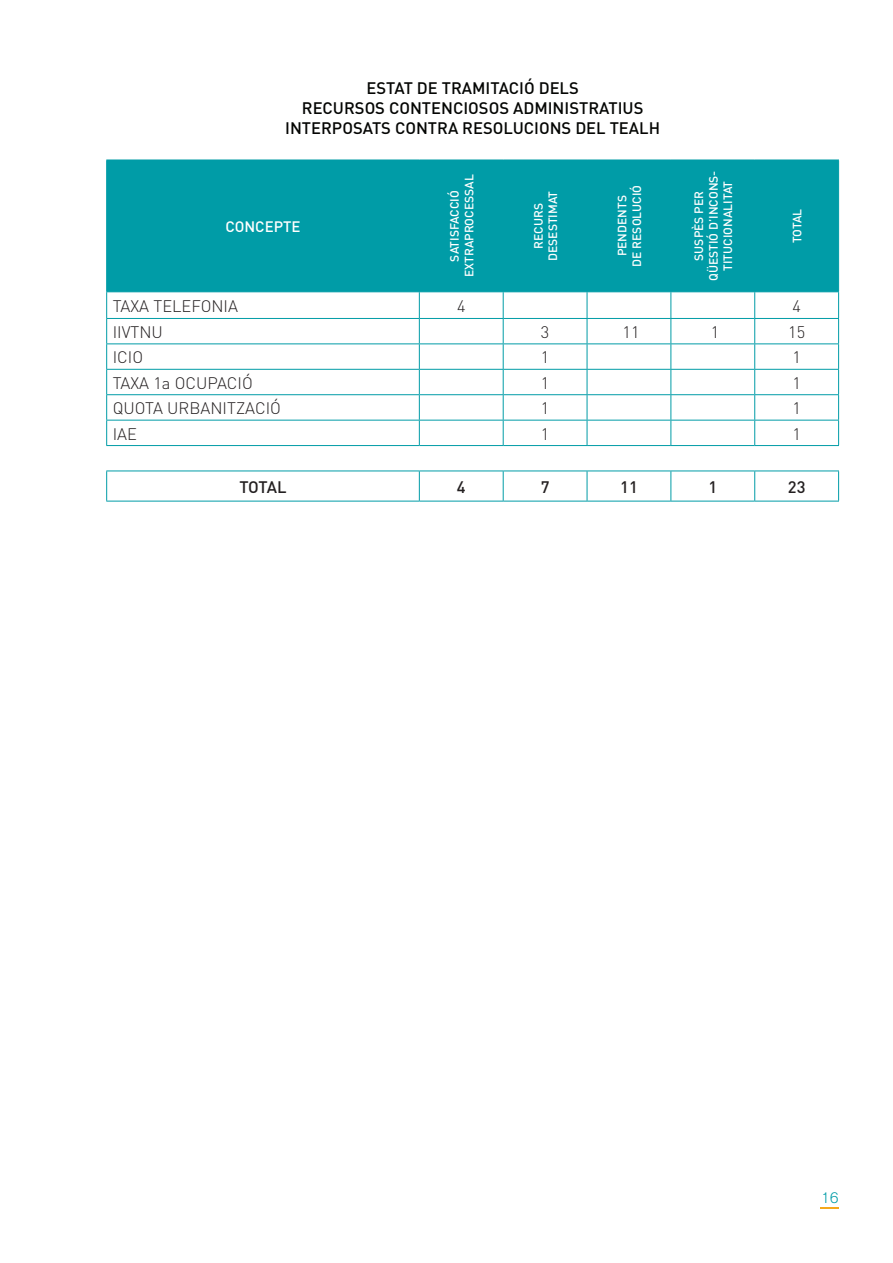
<style>
.page{position:relative;width:893px;height:1263px;background:#fff}
.page>*{position:absolute;margin:0;border:0;box-sizing:border-box;transform-origin:0 0}
.t1{font:500 16.5px/19.8px "DIN";color:#040503;text-align:center}
.t2{font:300 16.5px "DIN";color:#231f20}
.t3{font:500 16.5px "DIN";letter-spacing:-.01em;color:#231f20}
.t4{font:500 15px "DIN";color:#fff}
.t5{font:300 15px "Akzidenz Grotesk BE";color:#009ca7}
.t6{font:500 12px/14.4px "DIN";color:#fff;text-align:center}
</style>
<div class="page">
<div style="left:107px;top:161px;width:731px;height:130px;background:#009ca7"></div>
<hr style="left:419px;top:160px;width:1px;height:131px;background:#009ca7">
<hr style="left:503px;top:160px;width:1px;height:131px;background:#009ca7">
<hr style="left:587px;top:160px;width:1px;height:131px;background:#009ca7">
<hr style="left:670px;top:160px;width:1px;height:131px;background:#009ca7">
<hr style="left:754px;top:160px;width:1px;height:131px;background:#009ca7">
<hr style="left:106px;top:291px;width:313px;height:1px;background:#009ca7">
<hr style="left:419px;top:291px;width:84px;height:1px;background:#009ca7">
<hr style="left:503px;top:291px;width:84px;height:1px;background:#009ca7">
<hr style="left:587px;top:291px;width:84px;height:1px;background:#009ca7">
<hr style="left:671px;top:291px;width:84px;height:1px;background:#009ca7">
<hr style="left:755px;top:291px;width:84px;height:1px;background:#009ca7">
<hr style="left:106px;top:318px;width:313px;height:1px;background:#009ca7">
<hr style="left:419px;top:318px;width:84px;height:1px;background:#009ca7">
<hr style="left:503px;top:318px;width:84px;height:1px;background:#009ca7">
<hr style="left:587px;top:318px;width:84px;height:1px;background:#009ca7">
<hr style="left:671px;top:318px;width:84px;height:1px;background:#009ca7">
<hr style="left:755px;top:318px;width:84px;height:1px;background:#009ca7">
<hr style="left:106px;top:343px;width:313px;height:1px;background:#009ca7">
<hr style="left:419px;top:343px;width:84px;height:1px;background:#009ca7">
<hr style="left:503px;top:343px;width:84px;height:1px;background:#009ca7">
<hr style="left:587px;top:343px;width:84px;height:1px;background:#009ca7">
<hr style="left:671px;top:343px;width:84px;height:1px;background:#009ca7">
<hr style="left:755px;top:343px;width:84px;height:1px;background:#009ca7">
<hr style="left:106px;top:369px;width:313px;height:1px;background:#009ca7">
<hr style="left:419px;top:369px;width:84px;height:1px;background:#009ca7">
<hr style="left:503px;top:369px;width:84px;height:1px;background:#009ca7">
<hr style="left:587px;top:369px;width:84px;height:1px;background:#009ca7">
<hr style="left:671px;top:369px;width:84px;height:1px;background:#009ca7">
<hr style="left:755px;top:369px;width:84px;height:1px;background:#009ca7">
<hr style="left:106px;top:394px;width:313px;height:1px;background:#009ca7">
<hr style="left:419px;top:394px;width:84px;height:1px;background:#009ca7">
<hr style="left:503px;top:394px;width:84px;height:1px;background:#009ca7">
<hr style="left:587px;top:394px;width:84px;height:1px;background:#009ca7">
<hr style="left:671px;top:394px;width:84px;height:1px;background:#009ca7">
<hr style="left:755px;top:394px;width:84px;height:1px;background:#009ca7">
<hr style="left:106px;top:420px;width:313px;height:1px;background:#009ca7">
<hr style="left:419px;top:420px;width:84px;height:1px;background:#009ca7">
<svg style="left:419px;top:292px;width:1px;height:153px"></svg>
<hr style="left:503px;top:420px;width:84px;height:1px;background:#009ca7">
<svg style="left:503px;top:292px;width:1px;height:153px"></svg>
<hr style="left:587px;top:420px;width:84px;height:1px;background:#009ca7">
<svg style="left:587px;top:292px;width:1px;height:153px"></svg>
<hr style="left:671px;top:420px;width:84px;height:1px;background:#009ca7">
<svg style="left:670px;top:292px;width:1px;height:153px"></svg>
<hr style="left:755px;top:420px;width:84px;height:1px;background:#009ca7">
<svg style="left:754px;top:292px;width:1px;height:153px"></svg>
<hr style="left:419px;top:471px;width:1px;height:30px;background:#009ca7">
<hr style="left:503px;top:471px;width:1px;height:30px;background:#009ca7">
<hr style="left:587px;top:471px;width:1px;height:30px;background:#009ca7">
<hr style="left:670px;top:471px;width:1px;height:30px;background:#009ca7">
<hr style="left:754px;top:471px;width:1px;height:30px;background:#009ca7">
<svg style="left:106px;top:292px;width:1px;height:153px"></svg>
<svg style="left:838px;top:292px;width:1px;height:153px"></svg>
<hr style="left:106px;top:445px;width:313px;height:1px;background:#009ca7">
<hr style="left:419px;top:445px;width:84px;height:1px;background:#009ca7">
<hr style="left:503px;top:445px;width:84px;height:1px;background:#009ca7">
<hr style="left:587px;top:445px;width:84px;height:1px;background:#009ca7">
<hr style="left:671px;top:445px;width:84px;height:1px;background:#009ca7">
<hr style="left:755px;top:445px;width:84px;height:1px;background:#009ca7">
<hr style="left:106px;top:471px;width:313px;height:1px;background:#009ca7">
<hr style="left:106px;top:471px;width:1px;height:30px;background:#009ca7">
<hr style="left:419px;top:471px;width:84px;height:1px;background:#009ca7">
<hr style="left:503px;top:471px;width:84px;height:1px;background:#009ca7">
<hr style="left:587px;top:471px;width:84px;height:1px;background:#009ca7">
<hr style="left:671px;top:471px;width:84px;height:1px;background:#009ca7">
<hr style="left:755px;top:471px;width:84px;height:1px;background:#009ca7">
<hr style="left:838px;top:471px;width:1px;height:30px;background:#009ca7">
<hr style="left:106px;top:501px;width:313px;height:1px;background:#009ca7">
<hr style="left:419px;top:501px;width:84px;height:1px;background:#009ca7">
<hr style="left:503px;top:501px;width:84px;height:1px;background:#009ca7">
<hr style="left:587px;top:501px;width:84px;height:1px;background:#009ca7">
<hr style="left:671px;top:501px;width:84px;height:1px;background:#009ca7">
<hr style="left:755px;top:501px;width:84px;height:1px;background:#009ca7">
<hr style="left:106px;top:160px;width:313px;height:1px;background:#009ca7">
<hr style="left:106px;top:160px;width:1px;height:131px;background:#009ca7">
<hr style="left:419px;top:160px;width:84px;height:1px;background:#009ca7">
<hr style="left:503px;top:160px;width:84px;height:1px;background:#009ca7">
<hr style="left:587px;top:160px;width:84px;height:1px;background:#009ca7">
<hr style="left:671px;top:160px;width:84px;height:1px;background:#009ca7">
<hr style="left:755px;top:160px;width:84px;height:1px;background:#009ca7">
<hr style="left:838px;top:160px;width:1px;height:131px;background:#009ca7">
<svg style="left:821px;top:1207px;width:18px;height:2px"></svg>
<h1 class="t1" style="left:285px;top:78px;width:376px">ESTAT DE TRAMITACIÓ DELS<br>RECURSOS CONTENCIOSOS ADMINISTRATIUS<br>INTERPOSATS CONTRA RESOLUCIONS DEL TEALH</h1>
<p class="t4" style="left:225px;top:217px;width:77px">CONCEPTE</p>
<p class="t6" style="left:447px;top:277px;width:104px;rotate:-90deg">SATISFACCIÓ<br>EXTRAPROCESSAL</p>
<p class="t6" style="left:531px;top:261px;width:72px;rotate:-90deg">RECURS<br>DESESTIMAT</p>
<p class="t6" style="left:615px;top:267px;width:83px;rotate:-90deg">PENDENTS<br>DE RESOLUCIÓ</p>
<p class="t6" style="left:691px;top:281px;width:112px;rotate:-90deg">SUSPÈS PER<br>QÜESTIÓ D’INCONS-<br>TITUCIONALITAT</p>
<p class="t6" style="left:790px;top:243px;width:36px;rotate:-90deg">TOTAL</p>
<h1 class="t2" style="left:113px;top:295px;width:127px">TAXA TELEFONIA</h1>
<h1 class="t2" style="left:457px;top:295px;width:10px">4</h1>
<h1 class="t2" style="left:792px;top:295px;width:10px">4</h1>
<h1 class="t2" style="left:113px;top:321px;width:52px">IIVTNU</h1>
<h1 class="t2" style="left:541px;top:321px;width:10px">3</h1>
<h1 class="t2" style="left:623px;top:321px;width:18px">11</h1>
<h1 class="t2" style="left:711px;top:321px;width:10px">1</h1>
<h1 class="t2" style="left:788px;top:321px;width:18px">15</h1>
<h1 class="t2" style="left:113px;top:346px;width:32px">ICIO</h1>
<h1 class="t2" style="left:541px;top:346px;width:10px">1</h1>
<h1 class="t2" style="left:792px;top:346px;width:10px">1</h1>
<h1 class="t2" style="left:113px;top:372px;width:142px">TAXA 1a OCUPACIÓ</h1>
<h1 class="t2" style="left:541px;top:372px;width:10px">1</h1>
<h1 class="t2" style="left:792px;top:372px;width:10px">1</h1>
<h1 class="t2" style="left:113px;top:397px;width:170px">QUOTA URBANITZACIÓ</h1>
<h1 class="t2" style="left:541px;top:397px;width:10px">1</h1>
<h1 class="t2" style="left:792px;top:397px;width:10px">1</h1>
<h1 class="t2" style="left:113px;top:422px;width:26px">IAE</h1>
<h1 class="t2" style="left:541px;top:422px;width:10px">1</h1>
<h1 class="t2" style="left:792px;top:422px;width:10px">1</h1>
<h1 class="t3" style="left:239px;top:476px;width:49px">TOTAL</h1>
<h1 class="t3" style="left:457px;top:476px;width:10px">4</h1>
<h1 class="t3" style="left:541px;top:476px;width:10px">7</h1>
<h1 class="t3" style="left:620px;top:476px;width:19px">11</h1>
<h1 class="t3" style="left:708px;top:476px;width:10px">1</h1>
<h1 class="t3" style="left:788px;top:476px;width:19px">23</h1>
<p class="t5" style="left:821px;top:1190px;width:19px">16</p>
</div>
